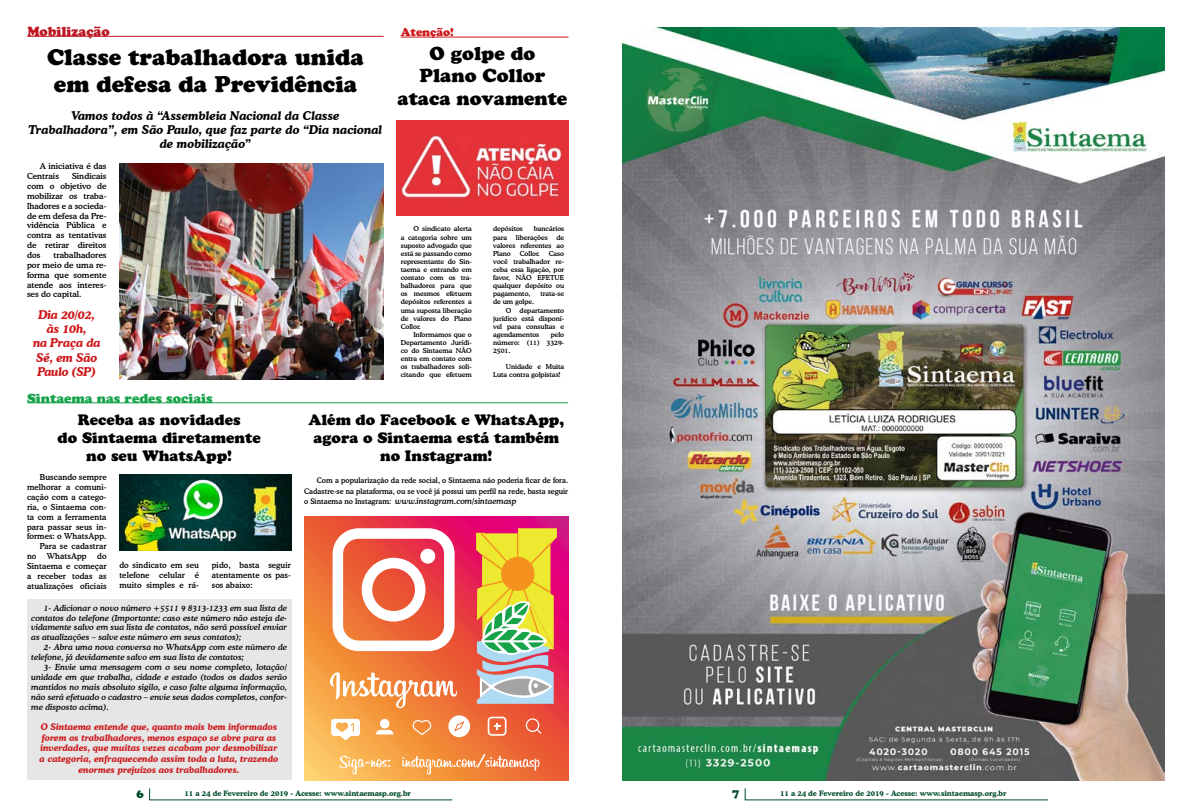
<style>
.page{position:relative;width:1191px;height:808px;background:#fff}
.page>*{position:absolute;margin:0;border:0;box-sizing:border-box;transform-origin:0 0}
.t1{font:22.5px/27px "Cooper Black Std";color:#000}
.t2{font:18.75px/22.5px "Cooper Black Std";color:#000;text-align:center}
.t3{font:15px/18px "Cooper Black Std";color:#000;text-align:center}
.t4{font:13.12px "Cooper Black Std";color:#17a34a}
.t5{font:13.12px "Cooper Black Std";color:#be1622}
.t6{font:italic 700 12px/14.4px "Cooper BT";color:#000;text-align:center}
.t7{font:italic 700 12px/14.4px "Cooper BT";letter-spacing:-.02em;color:#cd171a;text-align:center}
.t8{font:11.48px "Cooper Black Std";color:#004d2b}
.t9{font:11.25px "Cooper Black Std";color:#cd171a}
.t10{font:italic 700 9px/10.8px "Cooper BT";color:#cd171a;text-align:center}
.t11{font:italic 500 8.25px/9.9px "Cooper BT";color:#000;text-align:justify}
.t12{font:500 8.18px/9.8px "Cooper BT";letter-spacing:.01em;color:#000;text-align:justify}
.t13{font:500 7.5px/10.5px "Cooper BT";color:#000;text-align:right}
.t14{font:700 7.35px "Cooper BT";color:#004d2b}
.t15{font:500 6.75px/8.1px "Cooper BT";letter-spacing:-.01em;color:#000;text-align:justify}
.s1{font-style:normal;font-size:7.5px}
</style>
<div class="page">
<svg style="left:149px;top:788px;width:304px;height:13px"></svg>
<svg style="left:744px;top:788px;width:304px;height:13px"></svg>
<hr style="left:27px;top:36px;width:357px;height:1px;background:#be1622">
<hr style="left:27px;top:403px;width:541px;height:1px;background:#17a34a">
<img style="left:623px;top:27px;width:541px;height:754px">
<div style="left:27px;top:599px;width:264px;height:180px;background:#e6e6e6"></div>
<img style="left:119px;top:474px;width:172px;height:77px">
<hr style="left:400px;top:37px;width:168px;height:1px;background:#cd171a">
<img style="left:119px;top:163px;width:265px;height:216px">
<img style="left:396px;top:120px;width:172px;height:96px">
<svg style="left:304px;top:516px;width:264px;height:265px;background:#ed6945"></svg>
<svg style="left:329px;top:672px;width:128px;height:37px"></svg>
<svg style="left:332px;top:528px;width:122px;height:123px"></svg>
<div style="left:420px;top:549px;width:15px;height:15px;background:#fff;border-radius:50%"></div>
<svg style="left:331px;top:719px;width:29px;height:21px"></svg>
<svg style="left:376px;top:730px;width:17px;height:4px"></svg>
<div style="left:380px;top:719px;width:9px;height:9px;background:#fff;border-radius:50%"></div>
<svg style="left:448px;top:715px;width:22px;height:22px"></svg>
<svg style="left:412px;top:719px;width:20px;height:16px"></svg>
<svg style="left:488px;top:717px;width:18px;height:19px"></svg>
<svg style="left:526px;top:718px;width:15px;height:16px"></svg>
<svg style="left:476px;top:528px;width:81px;height:183px;background:#d0b872"></svg>
<div style="left:501px;top:557px;width:33px;height:34px;background:#f5911f;border-radius:50%"></div>
<svg style="left:339px;top:754px;width:200px;height:20px;background:#f5a663"></svg>
<h3 class="t5" style="left:27px;top:24px;width:84px">Mobilização</h3>
<h1 class="t1" style="left:47px;top:44px;width:318px">Classe trabalhadora unida em defesa da Previdência</h1>
<h3 class="t6" style="left:28px;top:108px;width:355px">Vamos todos à “Assembleia Nacional da Classe<br>Trabalhadora”, em São Paulo, que faz parte do “Dia nacional de mobilização”</h3>
<p class="t12" style="left:27px;top:161px;width:81px;text-indent:13px">A iniciativa é das<br>Centrais</p>
<p class="t12" style="left:27px;top:171px;width:81px;text-indent:45px">Sindicais com o objetivo de mobilizar os traba&shy;lhadores e a socieda&shy;de em defesa da Pre&shy;vidência Pública e contra as tentativas de retirar direitos dos</p>
<p class="t12" style="left:27px;top:250px;width:81px;text-indent:27px">trabalhadores por meio de uma re&shy;forma que somente atende aos interes&shy;ses do capital.</p>
<h3 class="t7" style="left:33px;top:307px;width:69px">Dia 20/02, às 10h,<br>na Praça da<br>Sé, em São<br>Paulo (SP)</h3>
<h3 class="t4" style="left:27px;top:390px;width:187px">Sintaema nas redes sociais</h3>
<h3 class="t9" style="left:401px;top:25px;width:55px">Atenção!</h3>
<h2 class="t2" style="left:397px;top:42px;width:171px">O golpe do<br>Plano Collor ataca novamente</h2>
<p class="t15" style="left:401px;top:225px;width:73px;text-indent:13px">O sindicato alerta a categoria sobre um suposto advogado que está se passando como representante do Sin&shy;taema e entrando em contato com os tra&shy;balhadores para que os mesmos efetuem depósitos referentes a uma suposta liberação de valores do Plano Collor.</p>
<p class="t15" style="left:401px;top:330px;width:73px;text-indent:13px">Informamos que o Departamento Jurídi&shy;co do Sintaema NÃO entra em contato com os trabalhadores soli&shy;citando que efetuem</p>
<p class="t15" style="left:493px;top:225px;width:31px">depósitos</p>
<p class="t15" style="left:534px;top:225px;width:32px">bancários</p>
<p class="t15" style="left:493px;top:233px;width:16px">para</p>
<p class="t15" style="left:516px;top:233px;width:33px">liberações</p>
<p class="t15" style="left:493px;top:233px;width:73px;text-indent:63px">de valores referentes ao Plano</p>
<p class="t15" style="left:520px;top:249px;width:22px">Collor.</p>
<p class="t15" style="left:493px;top:249px;width:73px;text-indent:56px">Caso você trabalhador re&shy;ceba essa ligação, por favor, NÃO EFETUE qualquer depósito ou pagamento,</p>
<p class="t15" style="left:540px;top:290px;width:25px">trata-se</p>
<p class="t15" style="left:493px;top:298px;width:42px">de um golpe.</p>
<p class="t15" style="left:506px;top:306px;width:60px">O departamento</p>
<p class="t15" style="left:493px;top:314px;width:73px">jurídico está disponí-</p>
<p class="t15" style="left:493px;top:322px;width:73px">vel para consultas e</p>
<p class="t15" style="left:493px;top:330px;width:48px">agendamentos</p>
<p class="t15" style="left:493px;top:330px;width:73px;text-indent:58px">pelo número: (11) 3329- 2501.</p>
<p class="t15" style="left:493px;top:363px;width:73px;text-indent:13px">Unidade e Muita<br>Luta contra golpistas!</p>
<h3 class="t3" style="left:58px;top:410px;width:205px">Receba as novidades<br>do Sintaema diretamente no seu WhatsApp!</h3>
<p class="t12" style="left:40px;top:472px;width:68px">Buscando sempre</p>
<p class="t12" style="left:27px;top:482px;width:81px">melhorar a comuni-</p>
<p class="t12" style="left:27px;top:492px;width:81px">cação com a catego-</p>
<p class="t12" style="left:27px;top:502px;width:81px">ria, o Sintaema con-</p>
<p class="t12" style="left:27px;top:512px;width:81px">ta com a ferramenta</p>
<p class="t12" style="left:27px;top:522px;width:81px">para passar seus in-</p>
<p class="t12" style="left:27px;top:531px;width:81px">formes: o WhatsApp.</p>
<p class="t12" style="left:40px;top:541px;width:68px">Para se cadastrar</p>
<p class="t12" style="left:27px;top:551px;width:11px">no</p>
<p class="t12" style="left:47px;top:551px;width:41px">WhatsApp</p>
<p class="t12" style="left:27px;top:551px;width:81px;text-indent:70px">do Sintaema e começar a receber todas as atualizações oficiais</p>
<p class="t12" style="left:119px;top:560px;width:81px">do sindicato em seu telefone celular é muito simples e rá-</p>
<p class="t12" style="left:212px;top:560px;width:81px">pido, basta seguir atentamente os pas&shy;sos abaixo:</p>
<p class="t11" style="left:31px;top:603px;width:257px;text-indent:13px">1- Adicionar o novo número +5511 9 8313-1233 em sua lista de contatos do telefone (Importante: caso este número não esteja de&shy;vidamente salvo em sua lista de contatos, não será possível enviar as atualizações – salve este número em seus contatos);</p>
<p class="t11" style="left:31px;top:642px;width:257px;text-indent:13px">2- Abra uma nova conversa no WhatsApp com este número de telefone, já devidamente salvo em sua lista de contatos;</p>
<p class="t11" style="left:31px;top:662px;width:257px;text-indent:13px">3- Envie uma mensagem com o seu nome completo, lotação/ unidade em que trabalha, cidade e estado (todos os dados serão mantidos no mais absoluto sigilo, e caso falte alguma informação, não será efetuado o cadastro – envie seus dados completos, confor&shy;me disposto acima).</p>
<p class="t10" style="left:40px;top:721px;width:240px">O Sintaema entende que, quanto mais bem informados forem os trabalhadores, menos espaço se abre para as inverdades, que muitas vezes acabam por desmobilizar a categoria, enfraquecendo assim toda a luta, trazendo enormes prejuízos aos trabalhadores.</p>
<h3 class="t3" style="left:308px;top:410px;width:257px">Além do Facebook e WhatsApp, agora o Sintaema está também no Instagram!</h3>
<p class="t13" style="left:304px;top:475px;width:265px">Com a popularização da rede social, o Sintaema não poderia ficar de fora.<br>Cadastre-se na plataforma, ou se você já possui um perfil na rede, basta seguir</p>
<p class="t11" style="left:304px;top:496px;width:214px"><span class="s1">o Sintaema no Instagram:</span> www.instagram.com/sintaemasp</p>
<h3 class="t8" style="left:137px;top:787px;width:9px">6</h3>
<p class="t14" style="left:184px;top:789px;width:228px">11 a 24 de Fevereiro de 2019 - Acesse: www.sintaemasp.org.br</p>
<h3 class="t8" style="left:732px;top:786px;width:9px">7</h3>
<p class="t14" style="left:780px;top:789px;width:228px">11 a 24 de Fevereiro de 2019 - Acesse: www.sintaemasp.org.br</p>
</div>
